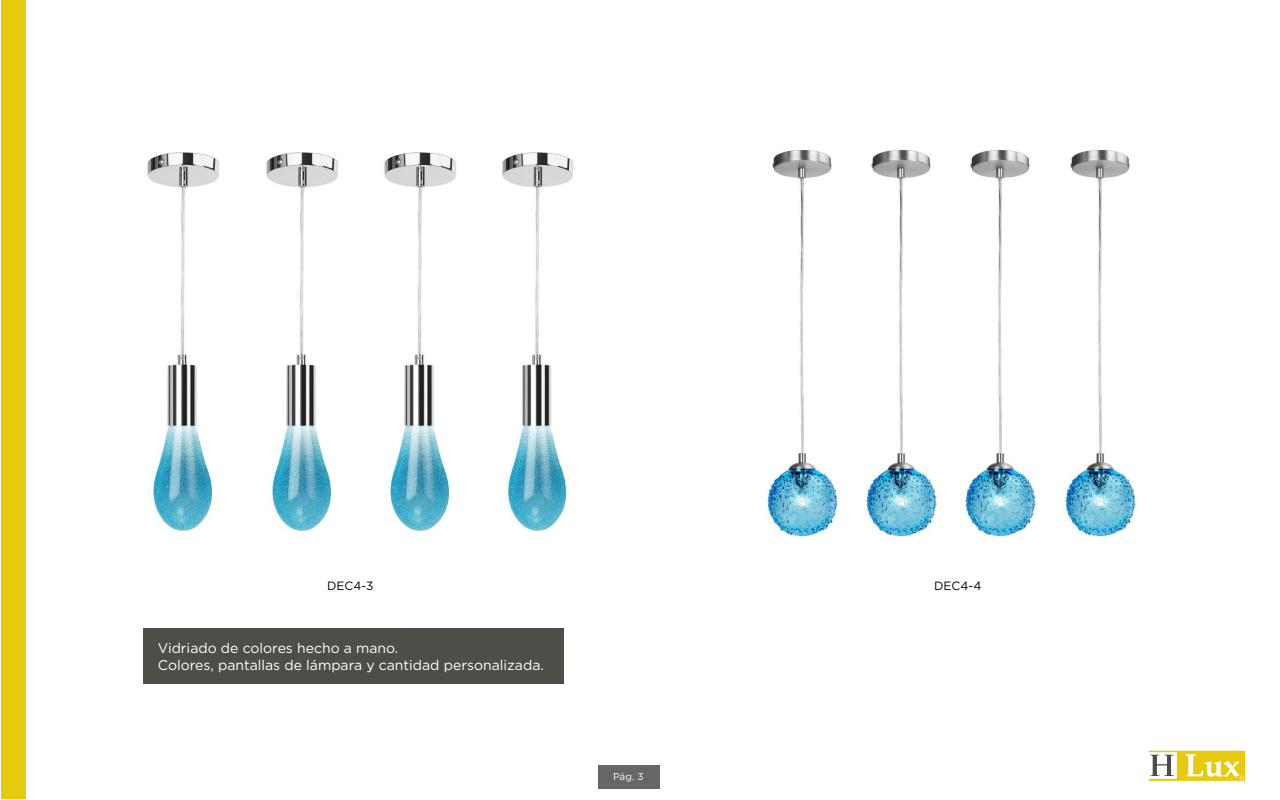
<style>
.page{position:relative;width:1280px;height:800px;background:#fff}
.page>*{position:absolute;margin:0;border:0;box-sizing:border-box;transform-origin:0 0}
.t1{font:14px/16.8px "Gotham";color:#fff}
.t2{font:12px "Gotham";color:#000}
.t3{font:10px "Gotham";color:#fff}
</style>
<div class="page">
<img style="left:147px;top:152px;width:72px;height:380px">
<img style="left:765px;top:150px;width:73px;height:389px">
<img style="left:266px;top:152px;width:72px;height:380px">
<img style="left:384px;top:152px;width:72px;height:380px">
<img style="left:502px;top:152px;width:71px;height:380px">
<img style="left:864px;top:150px;width:74px;height:389px">
<img style="left:963px;top:150px;width:74px;height:389px">
<img style="left:1063px;top:150px;width:73px;height:389px">
<div style="left:143px;top:628px;width:420px;height:56px;background:#4e4e49"></div>
<div style="left:1px;top:0;width:25px;height:800px;background:#e6ca0e"></div>
<div style="left:598px;top:765px;width:62px;height:24px;background:#666"></div>
<img style="left:1148px;top:750px;width:98px;height:31px">
<p class="t2" style="left:327px;top:578px;width:48px">DEC4-3</p>
<p class="t2" style="left:934px;top:578px;width:49px">DEC4-4</p>
<p class="t1" style="left:158px;top:640px;width:388px">Vidriado de colores hecho a mano.<br>Colores, pantallas de lámpara y cantidad personalizada.</p>
<p class="t3" style="left:613px;top:770px;width:32px">Pág. 3</p>
</div>
